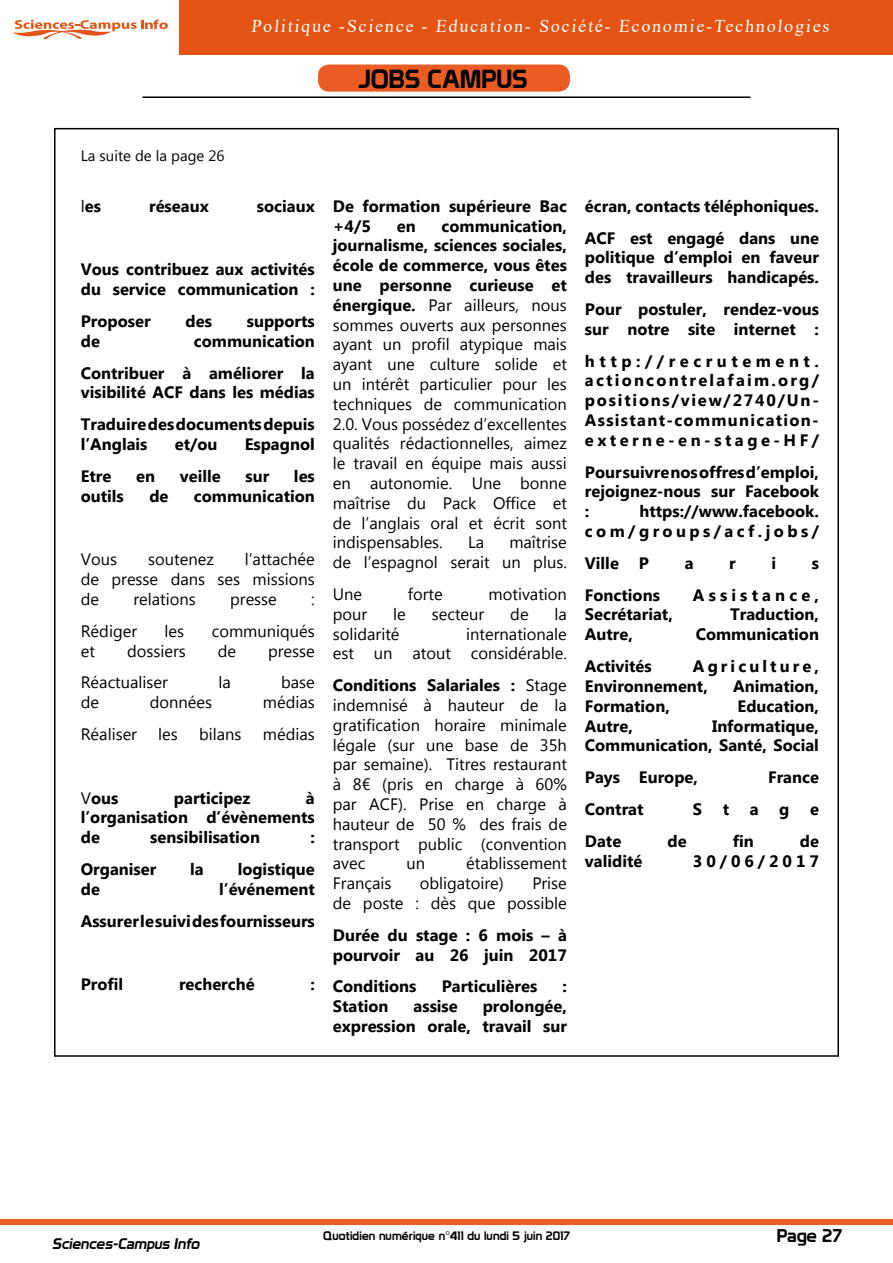
<style>
.page{position:relative;width:893px;height:1263px;background:#fff}
.page>*{position:absolute;margin:0;border:0;box-sizing:border-box;transform-origin:0 0}
.t1{font:25.5px "Prototype";color:#000}
.t2{font:18px "Times New Roman";color:#fff}
.t3{font:18px "Prototype";color:#000}
.t4{font:700 16.5px/19.8px "Myanmar Text";color:#000}
.t5{font:16.5px/19.8px "Myanmar Text";color:#000;text-align:justify}
.t6{font:700 16.5px "Myanmar Text";letter-spacing:.25em;color:#000}
.t7{font:italic 15px "Prototype";color:#000}
.t8{font:15px "Myanmar Text";color:#000}
.t9{font:12px "Prototype";letter-spacing:.01em;color:#000}
.s1{font-weight:400}
.s2{font-weight:700}
</style>
<div class="page">
<div style="left:0;top:1219px;width:893px;height:6px;background:#ea5c24"></div>
<svg style="left:13px;top:20px;width:155px;height:20px"></svg>
<div style="left:180px;top:0;width:713px;height:54px;background:#e35414"></div>
<hr style="left:142px;top:96px;width:608px;height:2px;background:#000">
<div style="left:319px;top:65px;width:250px;height:26px;background:#ea5c24;border-radius:11px"></div>
<div style="left:318px;top:65px;width:252px;height:27px;border:2px solid #ea5c24;border-radius:11px"></div>
<p class="t2" style="left:251px;top:13px;width:582px">Politique -Science - Education- Société- Economie-Technologies</p>
<h1 class="t1" style="left:359px;top:64px;width:170px">JOBS CAMPUS</h1>
<p class="t8" style="left:81px;top:148px;width:145px">La suite de la page 26</p>
<p class="t4" style="left:81px;top:196px;width:22px"><span class="s1">l</span>es</p>
<p class="t4" style="left:149px;top:196px;width:61px">réseaux</p>
<p class="t4" style="left:257px;top:196px;width:59px">sociaux</p>
<p class="t4" style="left:81px;top:260px;width:236px">Vous contribuez aux activités du service communication :</p>
<p class="t4" style="left:81px;top:311px;width:71px">Proposer</p>
<p class="t4" style="left:186px;top:311px;width:28px">des</p>
<p class="t4" style="left:247px;top:311px;width:70px">supports</p>
<p class="t4" style="left:81px;top:331px;width:21px">de</p>
<p class="t4" style="left:81px;top:325px;width:236px;line-height:31.8px;text-align:right">communication<br>Contribuer à améliorer la</p>
<p class="t4" style="left:81px;top:377px;width:236px;line-height:31.8px">visibilité ACF dans les médias<br>Traduire des documents depuis</p>
<p class="t4" style="left:81px;top:434px;width:68px">l’Anglais</p>
<p class="t4" style="left:175px;top:434px;width:44px">et/ou</p>
<p class="t4" style="left:245px;top:434px;width:72px">Espagnol</p>
<p class="t4" style="left:81px;top:466px;width:32px">Etre</p>
<p class="t4" style="left:136px;top:466px;width:20px">en</p>
<p class="t4" style="left:180px;top:466px;width:42px">veille</p>
<p class="t4" style="left:245px;top:466px;width:25px">sur</p>
<p class="t4" style="left:294px;top:466px;width:22px">les</p>
<p class="t4" style="left:81px;top:486px;width:45px">outils</p>
<p class="t4" style="left:149px;top:486px;width:21px">de</p>
<p class="t4" style="left:194px;top:486px;width:122px">communication</p>
<p class="t5" style="left:81px;top:550px;width:236px;text-indent:164px">l’attachée de presse dans ses missions de</p>
<p class="t5" style="left:81px;top:550px;width:38px">Vous</p>
<p class="t5" style="left:148px;top:550px;width:67px">soutenez</p>
<p class="t5" style="left:133px;top:589px;width:64px">relations</p>
<p class="t5" style="left:230px;top:589px;width:48px">presse</p>
<p class="t5" style="left:311px;top:589px;width:5px">:</p>
<p class="t5" style="left:81px;top:621px;width:58px">Rédiger</p>
<p class="t5" style="left:165px;top:621px;width:21px">les</p>
<p class="t5" style="left:212px;top:621px;width:105px">communiqués</p>
<p class="t5" style="left:81px;top:641px;width:16px">et</p>
<p class="t5" style="left:127px;top:641px;width:60px">dossiers</p>
<p class="t5" style="left:218px;top:641px;width:20px">de</p>
<p class="t5" style="left:268px;top:641px;width:48px">presse</p>
<p class="t5" style="left:81px;top:673px;width:89px">Réactualiser</p>
<p class="t5" style="left:218px;top:673px;width:14px">la</p>
<p class="t5" style="left:281px;top:673px;width:35px">base</p>
<p class="t5" style="left:81px;top:692px;width:20px">de</p>
<p class="t5" style="left:150px;top:692px;width:64px">données</p>
<p class="t5" style="left:263px;top:692px;width:53px">médias</p>
<p class="t5" style="left:81px;top:724px;width:58px">Réaliser</p>
<p class="t5" style="left:158px;top:724px;width:21px">les</p>
<p class="t5" style="left:199px;top:724px;width:44px">bilans</p>
<p class="t5" style="left:263px;top:724px;width:53px">médias</p>
<p class="t4" style="left:81px;top:788px;width:39px"><span class="s1">V</span>ous</p>
<p class="t4" style="left:174px;top:788px;width:78px">participez</p>
<p class="t4" style="left:81px;top:788px;width:236px;text-align:justify;text-indent:225px">à l’organisation d’évènements de</p>
<p class="t4" style="left:150px;top:827px;width:111px">sensibilisation</p>
<p class="t4" style="left:310px;top:827px;width:6px">:</p>
<p class="t4" style="left:81px;top:859px;width:77px">Organiser</p>
<p class="t4" style="left:190px;top:859px;width:15px">la</p>
<p class="t4" style="left:238px;top:859px;width:79px">logistique</p>
<p class="t4" style="left:81px;top:879px;width:21px">de</p>
<p class="t4" style="left:81px;top:873px;width:236px;line-height:31.8px;text-align:right">l’événement<br>Assurer le suivi des fournisseurs</p>
<p class="t4" style="left:81px;top:974px;width:44px">Profil</p>
<p class="t4" style="left:179px;top:974px;width:77px">recherché</p>
<p class="t4" style="left:310px;top:974px;width:6px">:</p>
<p class="t4" style="left:333px;top:196px;width:236px">De formation supérieure Bac +4/5</p>
<p class="t5" style="left:333px;top:216px;width:236px;text-indent:109px"><span class="s2">communication, journalisme, sciences sociales, école de commerce, vous êtes une personne curieuse et énergique.</span> Par ailleurs, nous sommes ouverts aux personnes ayant un profil atypique mais ayant une culture solide et un intérêt particulier pour les techniques de communication 2.0. Vous possédez d’excellentes qualités rédactionnelles, aimez le travail en équipe mais aussi en autonomie. Une bonne maîtrise du Pack Office et de l’anglais oral et écrit sont indispensables.</p>
<p class="t4" style="left:397px;top:216px;width:20px">en</p>
<p class="t5" style="left:333px;top:533px;width:236px;text-align:right">maîtrise<br>de l’espagnol serait un plus.</p>
<p class="t5" style="left:333px;top:584px;width:31px">Une</p>
<p class="t5" style="left:408px;top:584px;width:36px">forte</p>
<p class="t5" style="left:489px;top:584px;width:80px">motivation</p>
<p class="t5" style="left:333px;top:604px;width:36px">pour</p>
<p class="t5" style="left:393px;top:604px;width:14px">le</p>
<p class="t5" style="left:432px;top:604px;width:54px">secteur</p>
<p class="t5" style="left:510px;top:604px;width:20px">de</p>
<p class="t5" style="left:555px;top:604px;width:14px">la</p>
<p class="t5" style="left:333px;top:624px;width:68px">solidarité</p>
<p class="t5" style="left:468px;top:533px;width:18px">La</p>
<p class="t5" style="left:333px;top:624px;width:236px;text-align:right">internationale<br>est un atout considérable.</p>
<p class="t5" style="left:333px;top:676px;width:236px"><span class="s2">Conditions Salariales :</span> Stage indemnisé à hauteur de la gratification horaire minimale légale (sur une base de 35h par semaine). Titres restaurant à 8€ (pris en charge à 60% par ACF). Prise en charge à hauteur de 50 % des frais de transport public (convention avec</p>
<p class="t5" style="left:406px;top:854px;width:20px">un</p>
<p class="t5" style="left:466px;top:854px;width:102px">établissement</p>
<p class="t5" style="left:333px;top:874px;width:60px">Français</p>
<p class="t5" style="left:420px;top:874px;width:86px">obligatoire)</p>
<p class="t5" style="left:333px;top:874px;width:236px;text-align:right">Prise<br>de poste : dès que possible</p>
<p class="t4" style="left:333px;top:925px;width:236px">Durée du stage : 6 mois – à pourvoir au 26 juin 2017</p>
<p class="t4" style="left:333px;top:977px;width:85px">Conditions</p>
<p class="t4" style="left:442px;top:977px;width:97px">Particulières</p>
<p class="t4" style="left:562px;top:977px;width:6px">:</p>
<p class="t4" style="left:333px;top:997px;width:57px">Station</p>
<p class="t4" style="left:413px;top:997px;width:46px">assise</p>
<p class="t4" style="left:333px;top:997px;width:236px;text-align:right">prolongée,<br>expression orale, travail sur</p>
<p class="t4" style="left:585px;top:190px;width:236px;line-height:31.8px">écran, contacts téléphoniques.<br>ACF est engagé dans une</p>
<p class="t4" style="left:585px;top:248px;width:236px">politique d’emploi en faveur des travailleurs handicapés.</p>
<p class="t4" style="left:585px;top:299px;width:236px">Pour postuler, rendez-vous sur notre site internet :</p>
<p class="t4" style="left:585px;top:351px;width:236px;text-align:justify">http://recrutement. actioncontrelafaim.org/ positions/view/2740/Un-Assistant-communication&shy;externe-en-stage-HF/</p>
<p class="t4" style="left:585px;top:462px;width:236px;text-align:justify">Pour suivre nos offres d’emploi, rejoignez-nous sur Facebook :</p>
<p class="t4" style="left:585px;top:502px;width:236px;text-align:right">https://www.facebook. com/groups/acf.jobs/</p>
<p class="t4" style="left:585px;top:553px;width:66px">Ville P</p>
<p class="t4" style="left:685px;top:553px;width:10px">a</p>
<p class="t4" style="left:729px;top:553px;width:8px">r</p>
<p class="t4" style="left:771px;top:553px;width:6px">i</p>
<p class="t4" style="left:812px;top:553px;width:9px">s</p>
<p class="t4" style="left:585px;top:585px;width:76px">Fonctions</p>
<p class="t6" style="left:693px;top:585px;width:128px">Assistance,</p>
<p class="t4" style="left:585px;top:605px;width:89px">Secrétariat,</p>
<p class="t4" style="left:730px;top:605px;width:90px">Traduction,</p>
<p class="t4" style="left:585px;top:625px;width:49px">Autre,</p>
<p class="t4" style="left:696px;top:625px;width:125px">Communication</p>
<p class="t4" style="left:585px;top:656px;width:68px">Activités</p>
<p class="t4" style="left:585px;top:656px;width:236px;text-indent:108px">Agriculture,<br>Environnement,</p>
<p class="t4" style="left:733px;top:676px;width:87px">Animation,</p>
<p class="t4" style="left:585px;top:696px;width:86px">Formation,</p>
<p class="t4" style="left:738px;top:696px;width:83px">Education,</p>
<p class="t4" style="left:585px;top:716px;width:49px">Autre,</p>
<p class="t4" style="left:585px;top:716px;width:236px;text-align:right">Informatique,<br>Communication, Santé, Social</p>
<p class="t4" style="left:585px;top:767px;width:115px">Pays Europe,</p>
<p class="t4" style="left:768px;top:767px;width:52px">France</p>
<p class="t4" style="left:585px;top:799px;width:60px">Contrat</p>
<p class="t4" style="left:693px;top:799px;width:128px">Stage</p>
<p class="t4" style="left:585px;top:831px;width:38px">Date</p>
<p class="t4" style="left:667px;top:831px;width:21px">de</p>
<p class="t4" style="left:733px;top:831px;width:22px">fin</p>
<p class="t4" style="left:800px;top:831px;width:21px">de</p>
<p class="t4" style="left:585px;top:851px;width:59px">validité</p>
<p class="t4" style="left:693px;top:851px;width:128px">30/06/2017</p>
<p class="t7" style="left:52px;top:1234px;width:152px">Sciences-Campus Info</p>
<p class="t3" style="left:777px;top:1225px;width:67px">Page 27</p>
<p class="t9" style="left:323px;top:1228px;width:248px">Quotidien numérique n°411 du lundi 5 juin 2017</p>
</div>
